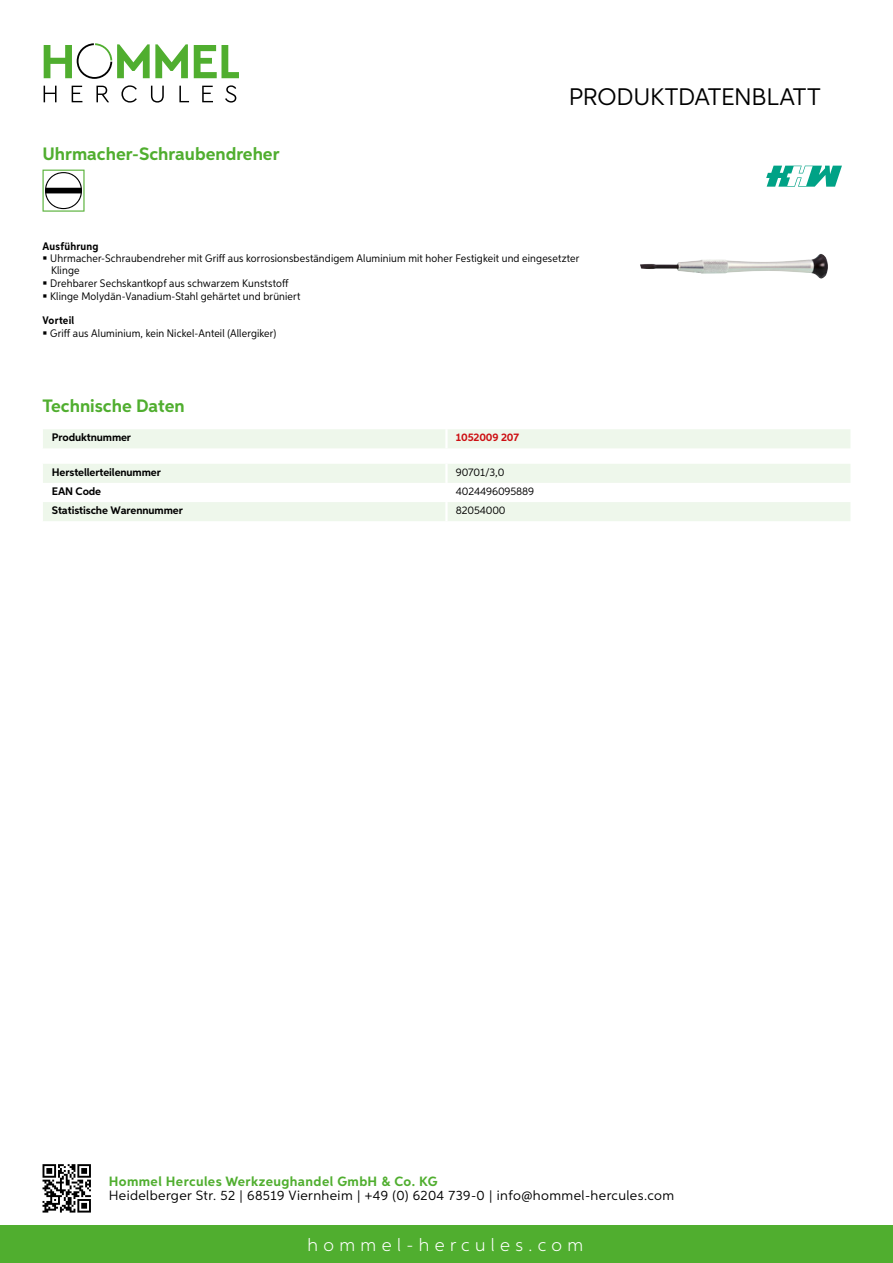
<style>
.page{position:relative;width:893px;height:1263px;background:#fff}
.page>*{position:absolute;margin:0;border:0;box-sizing:border-box;transform-origin:0 0}
.t1{font:24px "Aspira";letter-spacing:-.01em;color:#000}
.t2{font:700 18px "Aspira";color:#50ae2f}
.t3{font:300 18px "Aspira";letter-spacing:.3em;color:#fff}
.t4{font:13.5px "Aspira";letter-spacing:.03em;color:#000}
.t5{font:700 13.5px "Aspira";letter-spacing:.03em;color:#50ae2f}
.t6{font:10.95px/12.5px "Aspira Nar";letter-spacing:.015em;color:#000}
.t7{font:700 10.95px "Aspira";letter-spacing:-.01em;color:#000}
.t8{font:10.95px "Aspira";letter-spacing:-.01em;color:#000}
.t9{font:700 10.95px "Aspira Nar";letter-spacing:.02em;color:#000}
.t10{font:700 10.95px "Aspira";letter-spacing:-.01em;color:#cd1013}
</style>
<div class="page">
<div style="left:0;top:1226px;width:893px;height:37px;background:#50ae2f"></div>
<svg style="left:43px;top:1164px;width:48px;height:48px"></svg>
<svg style="left:194px;top:45px;width:45px;height:33px"></svg>
<svg style="left:44px;top:43px;width:144px;height:36px"></svg>
<svg style="left:44px;top:86px;width:13px;height:16px"></svg>
<svg style="left:72px;top:86px;width:10px;height:16px"></svg>
<svg style="left:96px;top:86px;width:13px;height:16px"></svg>
<svg style="left:121px;top:85px;width:16px;height:18px"></svg>
<svg style="left:151px;top:86px;width:13px;height:17px"></svg>
<svg style="left:179px;top:86px;width:10px;height:16px"></svg>
<svg style="left:202px;top:86px;width:11px;height:16px"></svg>
<svg style="left:225px;top:85px;width:11px;height:18px"></svg>
<div style="left:43px;top:429px;width:807px;height:19px;background:#eef7eb"></div>
<hr style="left:445px;top:429px;width:3px;height:19px;background:#fff">
<svg style="left:43px;top:464px;width:807px;height:57px"></svg>
<hr style="left:445px;top:502px;width:3px;height:19px;background:#fff">
<svg style="left:43px;top:170px;width:42px;height:42px"></svg>
<img style="left:640px;top:254px;width:188px;height:25px">
<svg style="left:766px;top:166px;width:76px;height:21px"></svg>
<h2 class="t2" style="left:43px;top:142px;width:238px">Uhrmacher-Schraubendreher</h2>
<h1 class="t1" style="left:569px;top:82px;width:253px">Produktdatenblatt</h1>
<p class="t9" style="left:43px;top:239px;width:58px">Ausführung</p>
<p class="t6" style="left:50px;top:252px;width:531px">Uhrmacher-Schraubendreher mit Griff aus korrosionsbeständigem Aluminium mit hoher Festigkeit und eingesetzter Klinge<br>Drehbarer Sechskantkopf aus schwarzem Kunststoff<br>Klinge Molydän-Vanadium-Stahl gehärtet und brüniert</p>
<p class="t9" style="left:43px;top:314px;width:33px">Vorteil</p>
<p class="t6" style="left:50px;top:327px;width:228px">Griff aus Aluminium, kein Nickel-Anteil (Allergiker)</p>
<h2 class="t2" style="left:43px;top:395px;width:144px">Technische Daten</h2>
<p class="t7" style="left:52px;top:431px;width:81px">Produktnummer</p>
<p class="t10" style="left:456px;top:431px;width:65px">1052009 207</p>
<p class="t7" style="left:52px;top:465px;width:111px">Herstellerteilenummer</p>
<p class="t8" style="left:456px;top:465px;width:50px">90701/3,0</p>
<p class="t7" style="left:52px;top:484px;width:51px">EAN Code</p>
<p class="t8" style="left:456px;top:484px;width:80px">4024496095889</p>
<p class="t7" style="left:52px;top:503px;width:132px">Statistische Warennummer</p>
<p class="t8" style="left:456px;top:503px;width:51px">82054000</p>
<p class="t5" style="left:109px;top:1172px;width:330px">Hommel Hercules Werkzeughandel GmbH &amp; Co. KG</p>
<p class="t4" style="left:109px;top:1187px;width:567px">Heidelberger Str. 52 | 68519 Viernheim | +49 (0) 6204 739-0 | info@hommel-hercules.com</p>
<h2 class="t3" style="left:307px;top:1234px;width:277px">hommel-hercules.com</h2>
</div>
